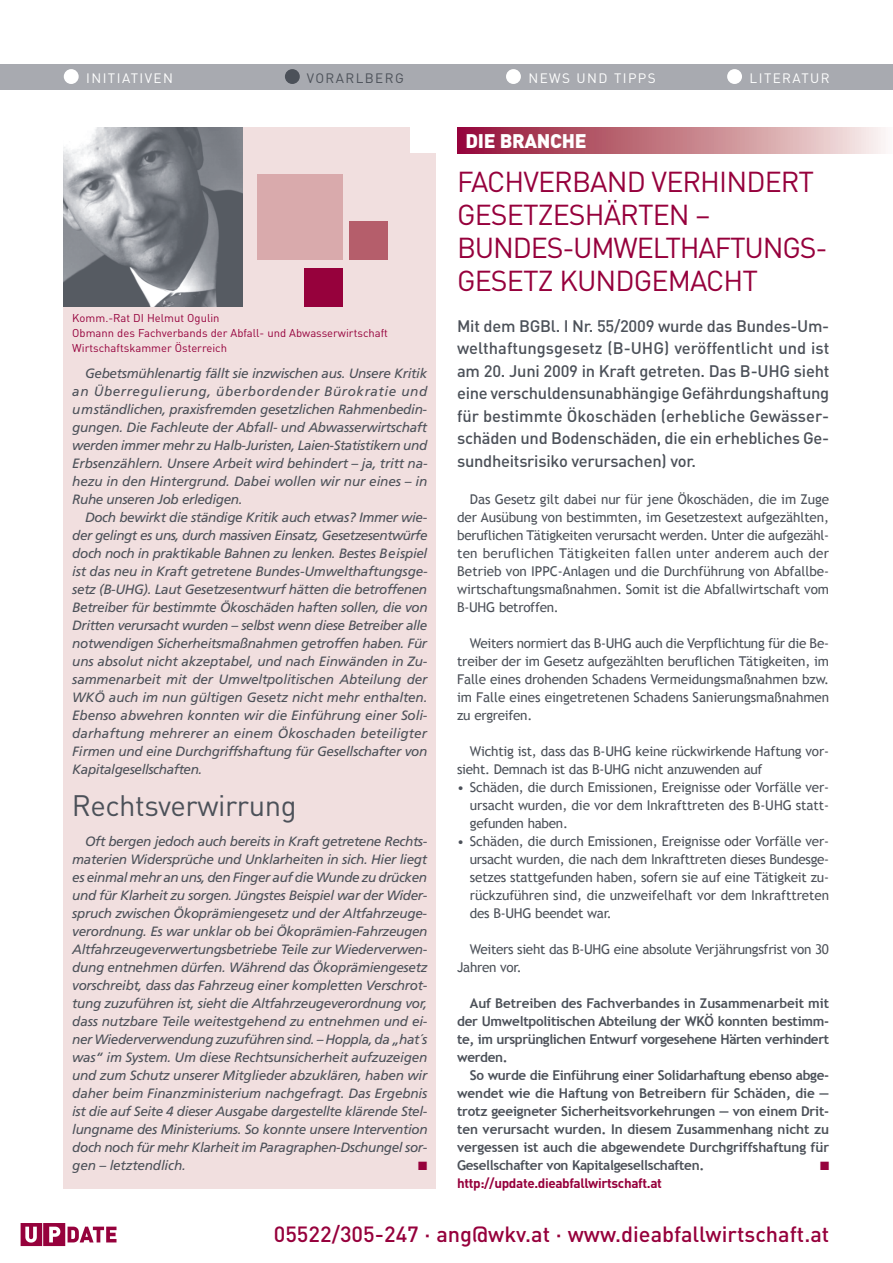
<style>
.page{position:relative;width:893px;height:1263px;background:#fff}
.page>*{position:absolute;margin:0;border:0;box-sizing:border-box;transform-origin:0 0}
.t1{font:29.25px "DIN";letter-spacing:-.015em;color:#4c5159}
.t2{font:28.5px/33px "DIN";letter-spacing:-.03em;color:#96013c}
.t3{font:500 21.75px "DIN";color:#96013c}
.t4{font:900 19.5px "DIN";letter-spacing:-.015em;color:#fff}
.t5{font:500 16.5px/22.5px "DIN";letter-spacing:-.015em;color:#4c5159;text-align:justify}
.t6{font:italic 13.5px/18px "Frutiger";letter-spacing:-.03em;color:#4c5159;text-align:justify}
.t7{font:13.5px/18px "Trebuchet MS";letter-spacing:-.015em;color:#4c5159;text-align:justify}
.t8{font:700 13.5px/18px "Trebuchet MS";letter-spacing:-.025em;color:#4c5159;text-align:justify}
.t9{font:700 13.5px "DIN";letter-spacing:-.025em;color:#96013c}
.t10{font:13.5px "DIN";letter-spacing:.105em;color:#fff}
.t11{font:13.5px "DIN";letter-spacing:.105em;color:#4c5159}
.t12{font:12px "Zapf Dingbats";color:#96013c}
.t13{font:11.25px/15px "DIN";color:#96013c}
</style>
<div class="page">
<div style="left:64px;top:128px;width:372px;height:1060px;background:#f1dfdf"></div>
<img style="left:64px;top:128px;width:178px;height:178px">
<div style="left:257px;top:174px;width:85px;height:85px;background:#d9aaac"></div>
<div style="left:350px;top:221px;width:38px;height:38px;background:#b55e6b"></div>
<div style="left:410px;top:128px;width:26px;height:25px;background:#fff"></div>
<div style="left:304px;top:268px;width:38px;height:38px;background:#96013c"></div>
<div style="left:0;top:64px;width:893px;height:25px;background:#a8aab0"></div>
<div style="left:64px;top:69px;width:15px;height:15px;background:#fff;border-radius:50%"></div>
<div style="left:285px;top:69px;width:15px;height:15px;background:#4c5159;border-radius:50%"></div>
<div style="left:506px;top:69px;width:15px;height:15px;background:#fff;border-radius:50%"></div>
<div style="left:727px;top:69px;width:15px;height:15px;background:#fff;border-radius:50%"></div>
<svg style="left:457px;top:128px;width:428px;height:25px;background:#c47b89"></svg>
<img style="left:20px;top:1223px;width:97px;height:24px">
<p class="t10" style="left:86px;top:70px;width:88px">INITIATIVEN</p>
<p class="t11" style="left:307px;top:70px;width:99px">VORARLBERG</p>
<p class="t10" style="left:528px;top:70px;width:129px">NEWS UND TIPPS</p>
<p class="t10" style="left:750px;top:70px;width:82px">LITERATUR</p>
<p class="t13" style="left:72px;top:311px;width:317px">Komm.-Rat DI Helmut Ogulin<br>Obmann des Fachverbands der Abfall- und Abwasserwirtschaft<br>Wirtschaftskammer Österreich</p>
<p class="t6" style="left:72px;top:365px;width:357px;text-indent:13px">Gebetsmühlenartig fällt sie inzwischen aus. Unsere Kritik an Überregulierung, überbordender Bürokratie und umständlichen, praxisfremden gesetzlichen Rahmenbedin&shy;gungen. Die Fachleute der Abfall- und Abwasserwirtschaft werden immer mehr zu Halb-Juristen, Laien-Statistikern und Erbsenzählern. Unsere Arbeit wird behindert – ja, tritt na&shy;hezu in den Hintergrund. Dabei wollen wir nur eines – in Ruhe unseren Job erledigen.</p>
<p class="t6" style="left:72px;top:509px;width:357px;text-indent:13px">Doch bewirkt die ständige Kritik auch etwas? Immer wie&shy;der gelingt es uns, durch massiven Einsatz, Gesetzesentwürfe doch noch in praktikable Bahnen zu lenken. Bestes Beispiel ist das neu in Kraft getretene Bundes-Umwelthaftungsge&shy;setz (B-UHG). Laut Gesetzesentwurf hätten die betroffenen Betreiber für bestimmte Ökoschäden haften sollen, die von Dritten verursacht wurden – selbst wenn diese Betreiber alle notwendigen Sicherheitsmaßnahmen getroffen haben. Für uns absolut nicht akzeptabel, und nach Einwänden in Zu&shy;sammenarbeit mit der Umweltpolitischen Abteilung der WKÖ auch im nun gültigen Gesetz nicht mehr enthalten.<br>Ebenso abwehren konnten wir die Einführung einer Soli&shy;darhaftung mehrerer an einem Ökoschaden beteiligter Firmen und eine Durchgriffshaftung für Gesellschafter von Kapitalgesellschaften.</p>
<h1 class="t1" style="left:72px;top:788px;width:226px">Rechtsverwirrung</h1>
<p class="t6" style="left:72px;top:833px;width:357px;text-indent:13px">Oft bergen jedoch auch bereits in Kraft getretene Rechts&shy;materien Widersprüche und Unklarheiten in sich. Hier liegt es einmal mehr an uns, den Finger auf die Wunde zu drücken und für Klarheit zu sorgen. Jüngstes Beispiel war der Wider&shy;spruch zwischen Ökoprämiengesetz und der Altfahrzeuge&shy;verordnung. Es war unklar ob bei Ökoprämien-Fahrzeugen Altfahrzeugeverwertungsbetriebe Teile zur Wiederverwen&shy;dung entnehmen dürfen. Während das Ökoprämiengesetz vorschreibt, dass das Fahrzeug einer kompletten Verschrot&shy;tung zuzuführen ist, sieht die Altfahrzeugeverordnung vor, dass nutzbare Teile weitestgehend zu entnehmen und ei&shy;ner Wiederverwendung zuzuführen sind. – Hoppla, da „hat´s was“ im System. Um diese Rechtsunsicherheit aufzuzeigen und zum Schutz unserer Mitglieder abzuklären, haben wir daher beim Finanzministerium nachgefragt. Das Ergebnis ist die auf Seite 4 dieser Ausgabe dargestellte klärende Stel&shy;lungname des Ministeriums. So konnte unsere Intervention doch noch für mehr Klarheit im Paragraphen-Dschungel sor&shy;gen – letztendlich.</p>
<p class="t12" style="left:418px;top:1159px;width:11px">■</p>
<h3 class="t4" style="left:466px;top:130px;width:122px">DIE BRANCHE</h3>
<h2 class="t2" style="left:457px;top:166px;width:372px">FACHVERBAND VERHINDERT<br>GESETZESHÄRTEN –<br>BUNDES-UMWELTHAFTUNGS-<br>GESETZ KUNDGEMACHT</h2>
<p class="t5" style="left:457px;top:315px;width:374px">Mit dem BGBl. I Nr. 55/2009 wurde das Bundes-Um&shy;welthaftungsgesetz (B-UHG) veröffentlicht und ist am 20. Juni 2009 in Kraft getreten. Das B-UHG sieht eine verschuldensunabhängige Gefährdungshaftung für bestimmte Ökoschäden (erhebliche Gewässer&shy;schäden und Bodenschäden, die ein erhebliches Ge&shy;sundheitsrisiko verursachen) vor.</p>
<p class="t7" style="left:457px;top:490px;width:374px;text-indent:13px">Das Gesetz gilt dabei nur für jene Ökoschäden, die im Zuge der Ausübung von bestimmten, im Gesetzestext aufgezählten, beruflichen Tätigkeiten verursacht werden. Unter die aufgezähl&shy;ten beruflichen Tätigkeiten fallen unter anderem auch der Betrieb von IPPC-Anlagen und die Durchführung von Abfallbe&shy;wirtschaftungsmaßnahmen. Somit ist die Abfallwirtschaft vom B-UHG betroffen.</p>
<p class="t7" style="left:457px;top:634px;width:374px;text-indent:13px">Weiters normiert das B-UHG auch die Verpflichtung für die Be&shy;treiber der im Gesetz aufgezählten beruflichen Tätigkeiten, im Falle eines drohenden Schadens Vermeidungsmaßnahmen bzw. im Falle eines eingetretenen Schadens Sanierungsmaßnahmen zu ergreifen.</p>
<p class="t7" style="left:457px;top:742px;width:373px;text-indent:13px">Wichtig ist, dass das B-UHG keine rückwirkende Haftung vor&shy;sieht. Demnach ist das B-UHG nicht anzuwenden auf</p>
<p class="t7" style="left:470px;top:778px;width:361px;text-indent:-13px">• Schäden, die durch Emissionen, Ereignisse oder Vorfälle ver&shy;ursacht wurden, die vor dem Inkrafttreten des B-UHG statt&shy;gefunden haben.</p>
<p class="t7" style="left:470px;top:832px;width:361px;text-indent:-13px">• Schäden, die durch Emissionen, Ereignisse oder Vorfälle ver&shy;ursacht wurden, die nach dem Inkrafttreten dieses Bundesge&shy;setzes stattgefunden haben, sofern sie auf eine Tätigkeit zu&shy;rückzuführen sind, die unzweifelhaft vor dem Inkrafttreten des B-UHG beendet war.</p>
<p class="t7" style="left:457px;top:940px;width:373px;text-indent:13px">Weiters sieht das B-UHG eine absolute Verjährungsfrist von 30<br>Jahren vor.</p>
<p class="t8" style="left:457px;top:994px;width:373px;text-indent:13px">Auf Betreiben des Fachverbandes in Zusammenarbeit mit der Umweltpolitischen Abteilung der WKÖ konnten bestimm&shy;te, im ursprünglichen Entwurf vorgesehene Härten verhindert werden.</p>
<p class="t8" style="left:457px;top:1066px;width:374px;text-indent:13px">So wurde die Einführung einer Solidarhaftung ebenso abge&shy;wendet wie die Haftung von Betreibern für Schäden, die — trotz geeigneter Sicherheitsvorkehrungen — von einem Drit&shy;ten verursacht wurden. In diesem Zusammenhang nicht zu ver gessen ist auch die abgewendete Durchgriffshaftung für Gesellschafter von Kapitalgesellschaften.</p>
<p class="t12" style="left:820px;top:1159px;width:11px">■</p>
<p class="t9" style="left:457px;top:1175px;width:206px">http://update.dieabfallwirtschaft.at</p>
<h3 class="t3" style="left:274px;top:1221px;width:557px">05522/305-247 · ang@wkv.at · www.dieabfallwirtschaft.at</h3>
</div>
